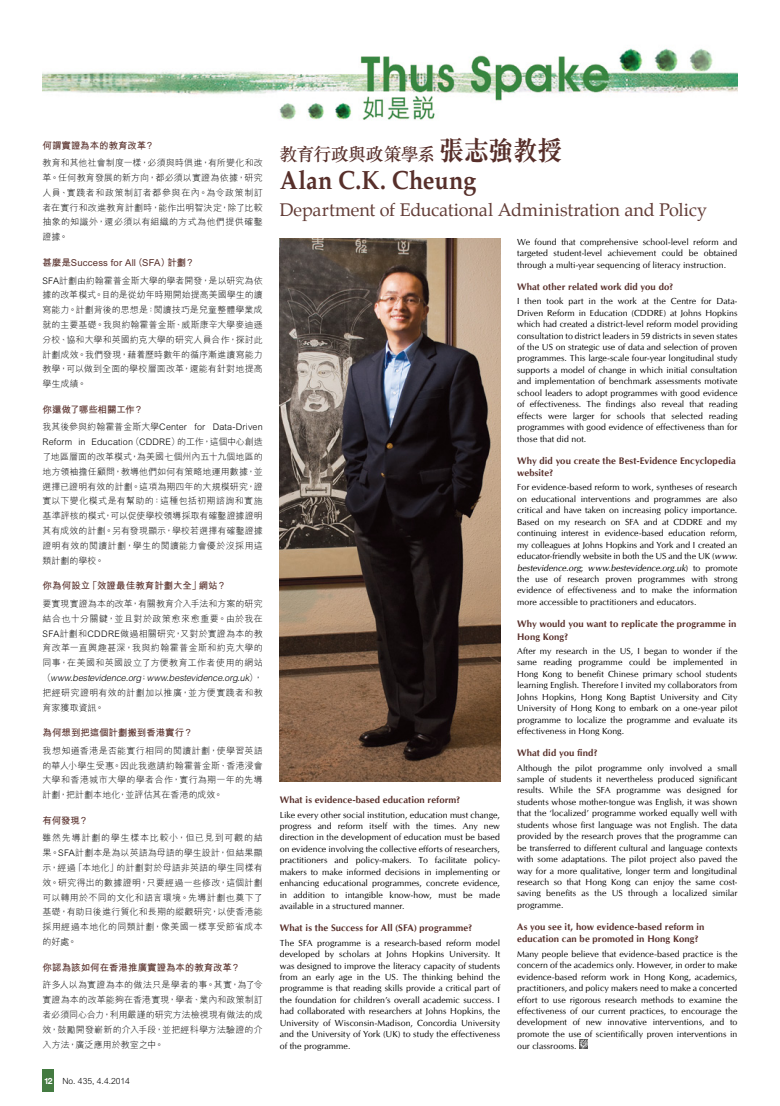
<style>
.page{position:relative;width:780px;height:1106px;background:#fff}
.page>*{position:absolute;margin:0;border:0;box-sizing:border-box;transform-origin:0 0}
.t1{font:700 26px "Palatino";letter-spacing:.005em;color:#572f2a;scale:.9 1}
.t2{font:18px "Palatino";letter-spacing:-.01em;color:#633d37}
.t3{font:500 18px "M Sung HK";letter-spacing:-.045em;color:#572f2a}
.t4{font:700 9.5px/12.4px "CG Omega";letter-spacing:.01em;color:#572f2a}
.t5{font:700 9.5px "M Hei HK";color:#572f2a}
.t6{font:700 9.5px "M Hei HK";letter-spacing:-.025em;color:#572f2a}
.t7{font:300 9px/14.8px "M Hei HK";letter-spacing:.02em;color:#000;text-align:justify}
.t8{font:8.8px/11.4px "CG Omega";letter-spacing:.005em;color:#000;text-align:justify}
.t9{font:300 8.5px "M Hei HK";color:#000}
.s1{font-style:italic}
.s2{font-family:"Helvetica Neue";font-weight:700;color:#fff}
.s3{font-weight:700;font-size:28px}
</style>
<div class="page">
<div style="left:43px;top:1069px;width:11px;height:22px;background:#447b41"></div>
<img style="left:280px;top:238px;width:220px;height:543px">
<img style="left:43px;top:48px;width:694px;height:72px">
<svg style="left:579px;top:1039px;width:8px;height:9px"></svg>
<p class="t5" style="left:43px;top:138px;width:113px">何謂實證為本的教育改革？</p>
<p class="t7" style="left:43px;top:155px;width:222px">教育和其他社會制度一樣，必須與時俱進，有所變化和改革。任何教育發展的新方向，都必須以實證為依據，研究人員、實踐者和政策制訂者都參與在內。為令政策制訂者在實行和改進教育計劃時，能作出明智決定，除了比較抽象的知識外，還必須以有組織的方式為他們提供確鑿證據。</p>
<p class="t5" style="left:43px;top:255px;width:154px">甚麼是Success for All（SFA）計劃？</p>
<p class="t7" style="left:43px;top:272px;width:222px">SFA計劃由約翰霍普金斯大學的學者開發，是以研究為依據的改革模式。目的是從幼年時期開始提高美國學生的讀寫能力。計劃背後的思想是：閱讀技巧是兒童整體學業成就的主要基礎。我與約翰霍普金斯、威斯康辛大學麥迪遜分校、協和大學和英國約克大學的研究人員合作，探討此計劃成效。我們發現，藉着歷時數年的循序漸進讀寫能力教學，可以做到全面的學校層面改革，還能有針對地提高學生成績。</p>
<p class="t6" style="left:43px;top:402px;width:102px">你還做了哪些相關工作？</p>
<p class="t7" style="left:43px;top:419px;width:222px">我其後參與約翰霍普金斯大學Center for Data-Driven Reform in Education（CDDRE）的工作，這個中心創造了地區層面的改革模式，為美國七個州內五十九個地區的地方領袖擔任顧問，教導他們如何有策略地運用數據，並選擇已證明有效的計劃。這項為期四年的大規模研究，證實以下變化模式是有幫助的：這種包括初期諮詢和實施基準評核的模式，可以促使學校領導採取有確鑿證據證明其有成效的計劃。另有發現顯示，學校若選擇有確鑿證據證明有效的閱讀計劃，學生的閱讀能力會優於沒採用這類計劃的學校。</p>
<p class="t5" style="left:43px;top:579px;width:185px">你為何設立「效證最佳教育計劃大全」網站？</p>
<p class="t7" style="left:43px;top:596px;width:222px">要實現實證為本的改革，有關教育介入手法和方案的研究結合也十分關鍵，並且對於政策愈來愈重要。由於我在SFA計劃和CDDRE做過相關研究，又對於實證為本的教育改革一直興趣甚深，我與約翰霍普金斯和約克大學的同事，在美國和英國設立了方便教育工作者使用的網站（<span class="s1">www.bestevidence.org</span>；<span class="s1">www.bestevidence.org.uk</span>），把經研究證明有效的計劃加以推廣，並方便實踐者和教育家獲取資訊。</p>
<p class="t5" style="left:43px;top:725px;width:152px">為何想到把這個計劃搬到香港實行？</p>
<p class="t7" style="left:43px;top:742px;width:222px">我想知道香港是否能實行相同的閱讀計劃，使學習英語的華人小學生受惠。因此我邀請約翰霍普金斯、香港浸會大學和香港城市大學的學者合作，實行為期一年的先導計劃，把計劃本地化，並評估其在香港的成效。</p>
<p class="t5" style="left:43px;top:813px;width:47px">有何發現？</p>
<p class="t7" style="left:43px;top:830px;width:222px">雖然先導計劃的學生樣本比較小，但已見到可觀的結果。SFA計劃本是為以英語為母語的學生設計，但結果顯示，經過「本地化」的計劃對於母語非英語的學生同樣有效。研究得出的數據證明，只要經過一些修改，這個計劃可以轉用於不同的文化和語言環境。先導計劃也奠下了基礎，有助日後進行質化和長期的縱觀研究，以使香港能採用經過本地化的同類計劃，像美國一樣享受節省成本的好處。</p>
<p class="t5" style="left:43px;top:960px;width:199px">你認為該如何在香港推廣實證為本的教育改革？</p>
<p class="t7" style="left:43px;top:977px;width:222px">許多人以為實證為本的做法只是學者的事。其實，為了令實證為本的改革能夠在香港實現，學者、業內和政策制訂者必須同心合力，利用嚴謹的研究方法檢視現有做法的成效，鼓勵開發嶄新的介入手段，並把經科學方法驗證的介入方法，廣泛應用於教室之中。</p>
<p class="t9" style="left:44px;top:1074px;width:87px"><span class="s2">12</span> No. 435, 4.4.2014</p>
<h2 class="t3" style="left:280px;top:141px;width:284px">教育行政與政策學系<span class="s3">張志強教授</span></h2>
<h1 class="t1" style="left:280px;top:158px;width:219px">Alan C.K. Cheung</h1>
<h2 class="t2" style="left:280px;top:194px;width:428px">Department of Educational Administration and Policy</h2>
<p class="t4" style="left:280px;top:793px;width:182px">What is evidence-based education reform?</p>
<p class="t8" style="left:280px;top:809px;width:222px">Like every other social institution, education must change, progress and reform itself with the times. Any new direction in the development of education must be based on evidence involving the collective efforts of researchers, practitioners and policy-makers. To facilitate policy&shy;makers to make informed decisions in implementing or enhancing educational programmes, concrete evidence, in addition to intangible know-how, must be made available in a structured manner.</p>
<p class="t4" style="left:280px;top:921px;width:194px">What is the Success for All (SFA) programme?</p>
<p class="t8" style="left:280px;top:937px;width:222px">The SFA programme is a research-based reform model developed by scholars at Johns Hopkins University. It was designed to improve the literacy capacity of students from an early age in the US. The thinking behind the programme is that reading skills provide a critical part of the foundation for children’s overall academic success. I had collaborated with researchers at Johns Hopkins, the University of Wisconsin-Madison, Concordia University and the University of York (UK) to study the effectiveness of the programme.</p>
<p class="t8" style="left:517px;top:236px;width:222px">We found that comprehensive school-level reform and targeted student-level achievement could be obtained through a multi-year sequencing of literacy instruction.</p>
<p class="t4" style="left:517px;top:280px;width:158px">What other related work did you do?</p>
<p class="t8" style="left:517px;top:295px;width:222px">I then took part in the work at the Centre for Data-Driven Reform in Education (CDDRE) at Johns Hopkins which had created a district-level reform model providing consultation to district leaders in 59 districts in seven states of the US on strategic use of data and selection of proven programmes. This large-scale four-year longitudinal study supports a model of change in which initial consultation and implementation of benchmark assessments motivate school leaders to adopt programmes with good evidence of effectiveness. The findings also reveal that reading effects were larger for schools that selected reading programmes with good evidence of effectiveness than for those that did not.</p>
<p class="t4" style="left:517px;top:454px;width:220px">Why did you create the Best-Evidence Encyclopedia website?</p>
<p class="t8" style="left:517px;top:482px;width:223px;text-align:left">For evidence-based reform to work, syntheses of research on educational interventions and programmes are also critical and have taken on increasing policy importance.<br>Based on my research on SFA and at CDDRE and my continuing interest in evidence-based education reform, my colleagues at Johns Hopkins and York and I created an educator-friendly website in both the US and the UK (<span class="s1">www. bestevidence.org</span>; <span class="s1">www.bestevidence.org.uk</span>) t o p r o m o t e the use of research proven programmes with strong evidence of effectiveness and to make the information more accessible to practitioners and educators.</p>
<p class="t4" style="left:517px;top:617px;width:221px">Why would you want to replicate the programme in<br>Hong Kong?</p>
<p class="t8" style="left:517px;top:645px;width:222px">After my research in the US, I began to wonder if the same reading programme could be implemented in Hong Kong to benefit Chinese primary school students learning English. Therefore I invited my collaborators from Johns Hopkins, Hong Kong Baptist University and City University of Hong Kong to embark on a one-year pilot programme to localize the programme and evaluate its effectiveness in Hong Kong.</p>
<p class="t4" style="left:517px;top:746px;width:82px">What did you find?</p>
<p class="t8" style="left:517px;top:762px;width:222px">Although the pilot programme only involved a small sample of students it nevertheless produced significant results. While the SFA programme was designed for students whose mother-tongue was English, it was shown that the ‘localized’ programme worked equally well with students whose first language was not English. The data provided by the research proves that the programme can be transferred to different cultural and language contexts with some adaptations. The pilot project also paved the way for a more qualitative, longer term and longitudinal research so that Hong Kong can enjoy the same cost&shy;saving benefits as the US through a localized similar programme.</p>
<p class="t4" style="left:517px;top:920px;width:189px">As you see it, how evidence-based reform in education can be promoted in Hong Kong?</p>
<p class="t8" style="left:517px;top:948px;width:222px">Many people believe that evidence-based practice is the concern of the academics only. However, in order to make evidence-based reform work in Hong Kong, academics, practitioners, and policy makers need to make a concerted effort to use rigorous research methods to examine the effectiveness of our current practices, to encourage the development of new innovative interventions, and to promote the use of scientifically proven interventions in our classrooms.</p>
</div>
